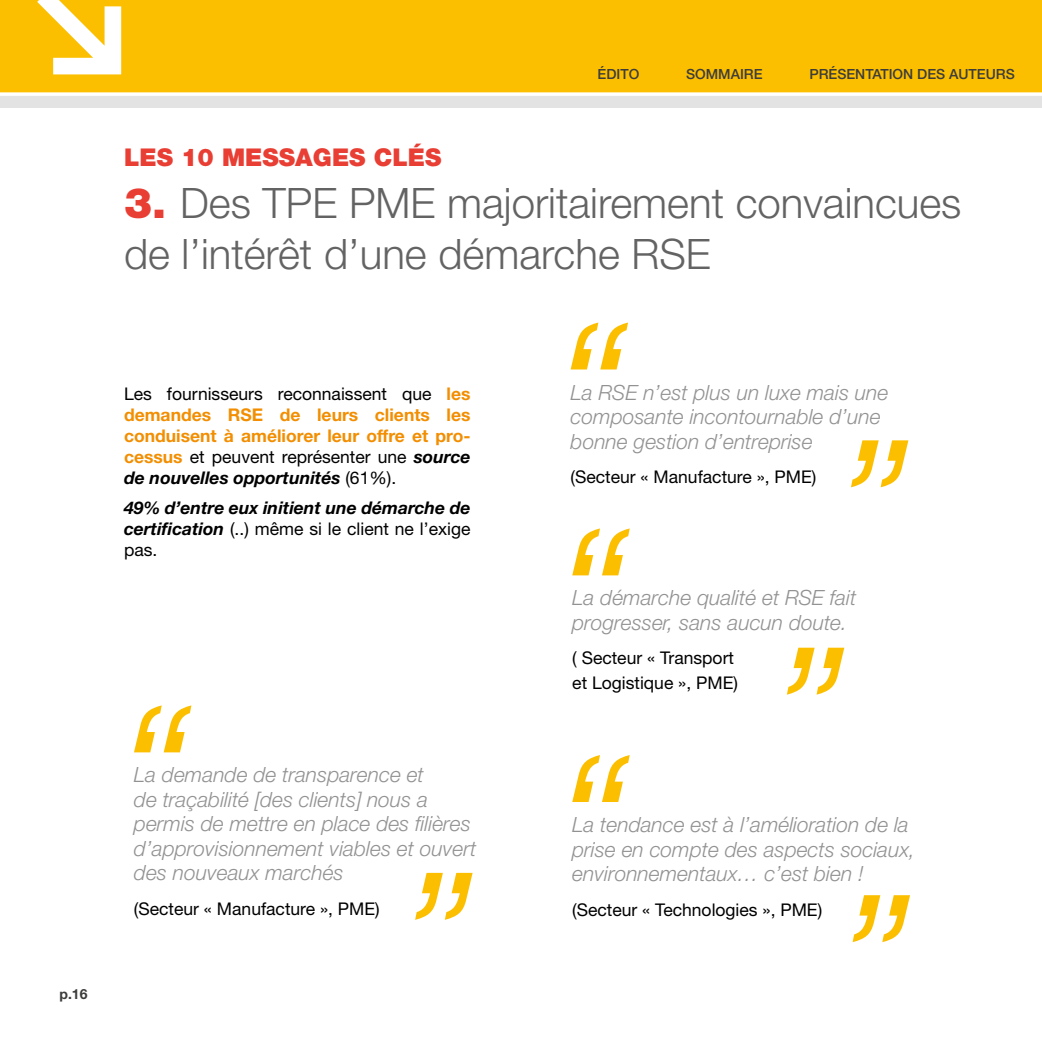
<style>
.page{position:relative;width:1042px;height:1042px;background:#fff}
.page>*{position:absolute;margin:0;border:0;box-sizing:border-box;transform-origin:0 0}
.Titre_des_parties{font:300 42px/50.4px "Helvetica Neue LT Std";color:#646363}
.Titre_des_parties-2{font:900 24.5px "Helvetica Neue LT Std";color:#e83e33}
.verbatime{font:italic 300 21px/24.5px "Helvetica Neue LT Std";color:#929292}
.paragraphe_courant{font:700 17.5px/21px "Helvetica Neue LT Std";color:#f28e00;text-align:justify}
.t1{font:17.5px/24.5px "Helvetica Neue LT Std";color:#000}
.paragraphe_courant-2{font:italic 700 17.5px/21px "Helvetica Neue LT Std";color:#000;text-align:justify}
.t2{font:500 14px "Helvetica Neue LT Std";color:#3c3c3b}
.t3{font:700 14px "Helvetica Neue LT Std";color:#3c3c3b}
.s1{font-weight:900;color:#e83e33}
.s2{font-weight:400;color:#000}
.s3{font-style:italic;color:#000}
.s4{font-weight:400;font-style:normal}
</style>
<div class="page">
<div style="left:0;top:0;width:1042px;height:108px;background:#e3e3e3"></div>
<div style="left:0;top:0;width:1042px;height:96px;background:#fcbf00"></div>
<svg style="left:37px;top:0;width:84px;height:74px;background:#fde084"></svg>
<svg style="left:570px;top:322px;width:58px;height:47px"></svg>
<svg style="left:851px;top:440px;width:57px;height:47px"></svg>
<svg style="left:572px;top:755px;width:58px;height:47px"></svg>
<svg style="left:852px;top:895px;width:58px;height:47px"></svg>
<svg style="left:572px;top:528px;width:58px;height:47px"></svg>
<svg style="left:787px;top:648px;width:57px;height:46px"></svg>
<svg style="left:134px;top:705px;width:57px;height:47px"></svg>
<svg style="left:415px;top:873px;width:57px;height:47px"></svg>
<p class="Titre_des_parties-2" style="left:124px;top:143px;width:319px">LES 10 MESSAGES CLÉS</p>
<p class="t2" style="left:597px;top:66px;width:43px">ÉDITO</p>
<p class="t2" style="left:686px;top:66px;width:78px">SOMMAIRE</p>
<p class="t2" style="left:809px;top:66px;width:207px">PRÉSENTATION DES AUTEURS</p>
<p class="Titre_des_parties" style="left:124px;top:177px;width:839px"><span class="s1">3.</span> Des TPE PME majoritairement convaincues de l’intérêt d’une démarche RSE</p>
<p class="paragraphe_courant" style="left:124px;top:382px;width:348px"><span class="s2">Les fournisseurs reconnaissent que</span> les demandes RSE de leurs clients les conduisent à améliorer leur offre et pro&shy;cessus <span class="s2">et peuvent représenter une</span> <span class="s3">source de nouvelles opportunités</span> <span class="s2">(61%).</span></p>
<p class="paragraphe_courant-2" style="left:124px;top:497px;width:348px">49% d’entre eux initient une démarche de certification <span class="s4">(..) même si le client ne l’exige pas.</span></p>
<p class="t3" style="left:60px;top:985px;width:30px">p.16</p>
<p class="verbatime" style="left:134px;top:762px;width:344px">La demande de transparence et<br>de traçabilité [des clients] nous a permis de mettre en place des filières d’approvisionnement viables et ouvert des nouveaux marchés</p>
<p class="t1" style="left:134px;top:896px;width:247px">(Secteur « Manufacture », PME)</p>
<p class="verbatime" style="left:570px;top:379px;width:319px">La RSE n’est plus un luxe mais une composante incontournable d’une bonne gestion d’entreprise</p>
<p class="t1" style="left:570px;top:464px;width:247px">(Secteur « Manufacture », PME)</p>
<p class="verbatime" style="left:572px;top:585px;width:285px">La démarche qualité et RSE fait progresser, sans aucun doute.</p>
<p class="t1" style="left:572px;top:646px;width:167px">( Secteur « Transport et Logistique », PME)</p>
<p class="verbatime" style="left:572px;top:812px;width:344px">La tendance est à l’amélioration de la prise en compte des aspects sociaux, environnementaux… c’est bien !</p>
<p class="t1" style="left:572px;top:897px;width:251px">(Secteur « Technologies », PME)</p>
</div>
